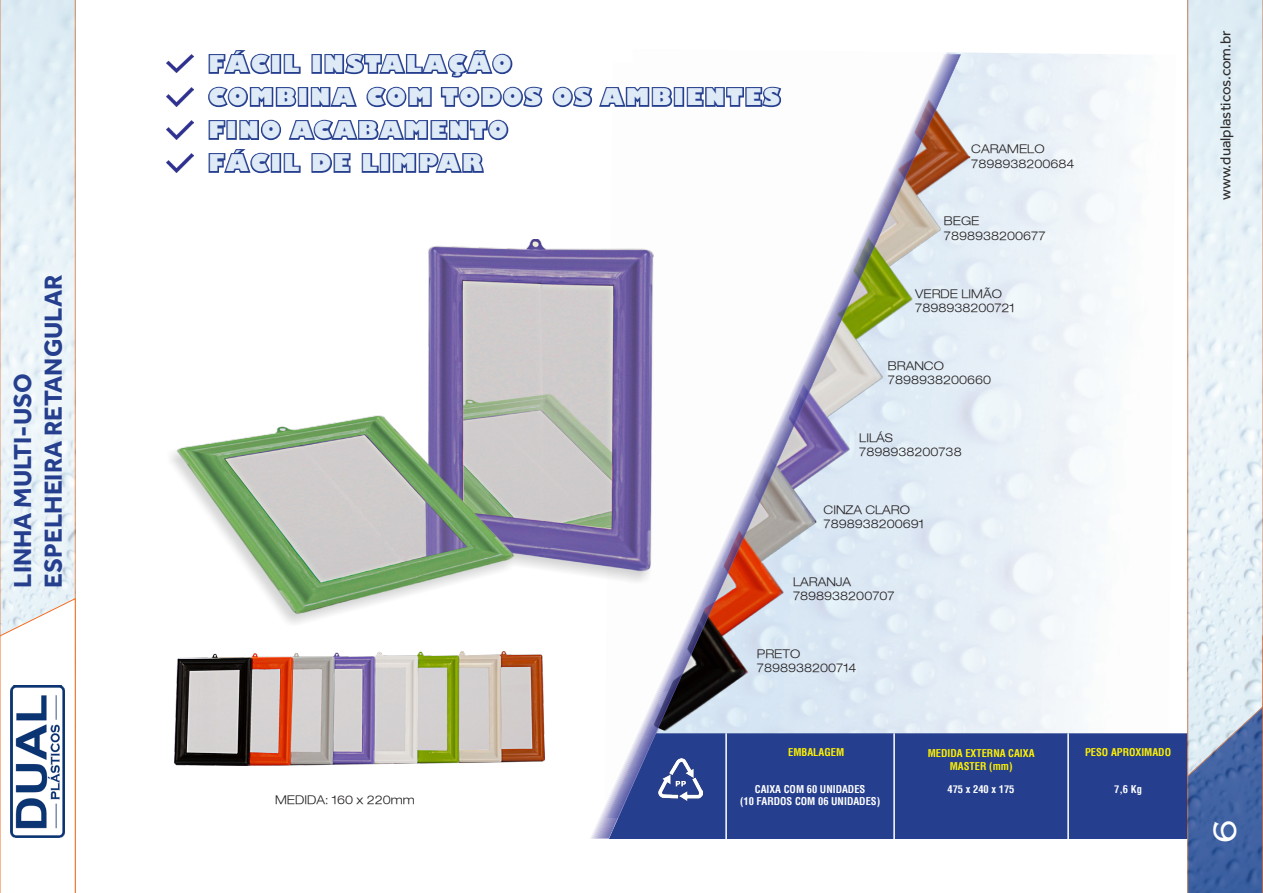
<style>
.page{position:relative;width:1263px;height:893px;background:#fff}
.page>*{position:absolute;margin:0;border:0;box-sizing:border-box;transform-origin:0 0}
.Page_Number{font:27px "Copper Plate";color:#fff}
.Category_2{font:700 25.5px "Effra";color:#253f8e}
.t1{font:800 22.5px "Gill Sans";letter-spacing:.1em;color:#dfeaf7}
.General_Infos{font:15px "Effra";color:#2f2e2e}
.t2{font:300 expanded 12px "Helvetica Neue LT";color:#231f20}
.t3{font:700 condensed 10.5px "Helvetica LT";color:#fff}
.t4{font:700 condensed 10.5px "Helvetica LT";color:#fff101}
</style>
<div class="page">
<div style="left:755px;top:733px;width:432px;height:106px;background:#253f8e"></div>
<img style="left:0;top:0;width:76px;height:598px">
<svg style="left:0;top:598px;width:76px;height:295px"></svg>
<img style="left:11px;top:686px;width:53px;height:152px">
<img style="left:961px;top:57px;width:11px;height:677px">
<hr style="left:893px;top:733px;width:2px;height:106px;background:#fff">
<hr style="left:1067px;top:733px;width:2px;height:106px;background:#fff">
<img style="left:171px;top:240px;width:423px;height:384px">
<img style="left:175px;top:651px;width:370px;height:114px">
<div style="left:613px;top:827px;width:142px;height:12px;background:#253f8e"></div>
<svg style="left:591px;top:827px;width:22px;height:12px"></svg>
<svg style="left:594px;top:57px;width:349px;height:770px"></svg>
<svg style="left:1187px;top:0;width:76px;height:893px;background:#c9d4e2"></svg>
<svg style="left:208px;top:50px;width:63px;height:25px"></svg>
<div style="left:271px;top:54px;width:10px;height:20px;border:3px solid #253f8e"></div>
<svg style="left:283px;top:54px;width:18px;height:20px"></svg>
<div style="left:311px;top:54px;width:11px;height:20px;border:3px solid #253f8e"></div>
<svg style="left:324px;top:50px;width:189px;height:28px"></svg>
<svg style="left:208px;top:86px;width:90px;height:22px"></svg>
<div style="left:298px;top:87px;width:10px;height:20px;border:3px solid #253f8e"></div>
<svg style="left:310px;top:87px;width:47px;height:20px"></svg>
<svg style="left:366px;top:86px;width:66px;height:22px"></svg>
<svg style="left:440px;top:86px;width:103px;height:22px"></svg>
<svg style="left:552px;top:85px;width:122px;height:24px"></svg>
<div style="left:674px;top:87px;width:10px;height:20px;border:3px solid #253f8e"></div>
<svg style="left:685px;top:85px;width:98px;height:24px"></svg>
<svg style="left:208px;top:120px;width:18px;height:20px"></svg>
<div style="left:226px;top:120px;width:11px;height:20px;border:3px solid #253f8e"></div>
<svg style="left:239px;top:119px;width:270px;height:22px"></svg>
<svg style="left:208px;top:149px;width:63px;height:25px"></svg>
<div style="left:271px;top:153px;width:10px;height:20px;border:3px solid #253f8e"></div>
<svg style="left:283px;top:153px;width:18px;height:20px"></svg>
<svg style="left:311px;top:153px;width:40px;height:20px"></svg>
<svg style="left:361px;top:153px;width:19px;height:20px"></svg>
<div style="left:380px;top:153px;width:10px;height:20px;border:3px solid #253f8e"></div>
<svg style="left:392px;top:153px;width:92px;height:20px"></svg>
<img style="left:167px;top:54px;width:26px;height:19px">
<img style="left:167px;top:88px;width:26px;height:19px">
<img style="left:167px;top:121px;width:26px;height:19px">
<img style="left:167px;top:154px;width:26px;height:18px">
<p class="Category_2" style="left:7px;top:587px;width:216px;rotate:-90deg">LINHA MULTI-USO</p>
<p class="Category_2" style="left:38px;top:587px;width:315px;rotate:-90deg">ESPELHEIRA RETANGULAR</p>
<p class="t1" style="left:208px;top:50px;width:305px">FÁCIL INSTALAÇÃO</p>
<p class="t1" style="left:208px;top:83px;width:573px">COMBINA COM TODOS OS AMBIENTES</p>
<p class="t1" style="left:208px;top:116px;width:301px">FINO ACABAMENTO</p>
<p class="t1" style="left:208px;top:149px;width:275px">FÁCIL DE LIMPAR</p>
<p class="t2" style="left:971px;top:142px;width:75px">CARAMELO</p>
<p class="t2" style="left:971px;top:156px;width:105px">7898938200684</p>
<p class="t2" style="left:944px;top:214px;width:37px">BEGE</p>
<p class="t2" style="left:944px;top:228px;width:103px">7898938200677</p>
<p class="t2" style="left:915px;top:286px;width:88px">VERDE LIMÃO</p>
<p class="t2" style="left:915px;top:300px;width:101px">7898938200721</p>
<p class="t2" style="left:888px;top:358px;width:58px">BRANCO</p>
<p class="t2" style="left:888px;top:373px;width:105px">7898938200660</p>
<p class="t2" style="left:859px;top:430px;width:35px">LILÁS</p>
<p class="t2" style="left:859px;top:445px;width:104px">7898938200738</p>
<p class="t2" style="left:823px;top:502px;width:88px">CINZA CLARO</p>
<p class="t2" style="left:823px;top:517px;width:102px">7898938200691</p>
<p class="t2" style="left:793px;top:574px;width:60px">LARANJA</p>
<p class="t2" style="left:793px;top:589px;width:103px">7898938200707</p>
<p class="t2" style="left:275px;top:793px;width:141px">MEDIDA: 160 x 220mm</p>
<p class="t2" style="left:757px;top:646px;width:45px">PRETO</p>
<p class="t2" style="left:757px;top:661px;width:101px">7898938200714</p>
<p class="t4" style="left:788px;top:746px;width:58px">EMBALAGEM</p>
<p class="t4" style="left:928px;top:747px;width:108px">MEDIDA EXTERNA CAIXA</p>
<p class="t4" style="left:1085px;top:746px;width:88px">PESO APROXIMADO</p>
<p class="t4" style="left:950px;top:759px;width:64px">MASTER (mm)</p>
<p class="t3" style="left:755px;top:782px;width:112px">CAIXA COM 60 UNIDADES</p>
<p class="t3" style="left:740px;top:795px;width:142px">(10 FARDOS COM 06 UNIDADES)</p>
<p class="t3" style="left:947px;top:782px;width:69px">475 x 240 x 175</p>
<p class="t3" style="left:1114px;top:783px;width:29px">7,6 Kg</p>
<p class="General_Infos" style="left:1216px;top:200px;width:171px;rotate:-90deg">www.dualplasticos.com.br</p>
<p class="Page_Number" style="left:1205px;top:844px;width:27px;rotate:-90deg">6</p>
</div>
